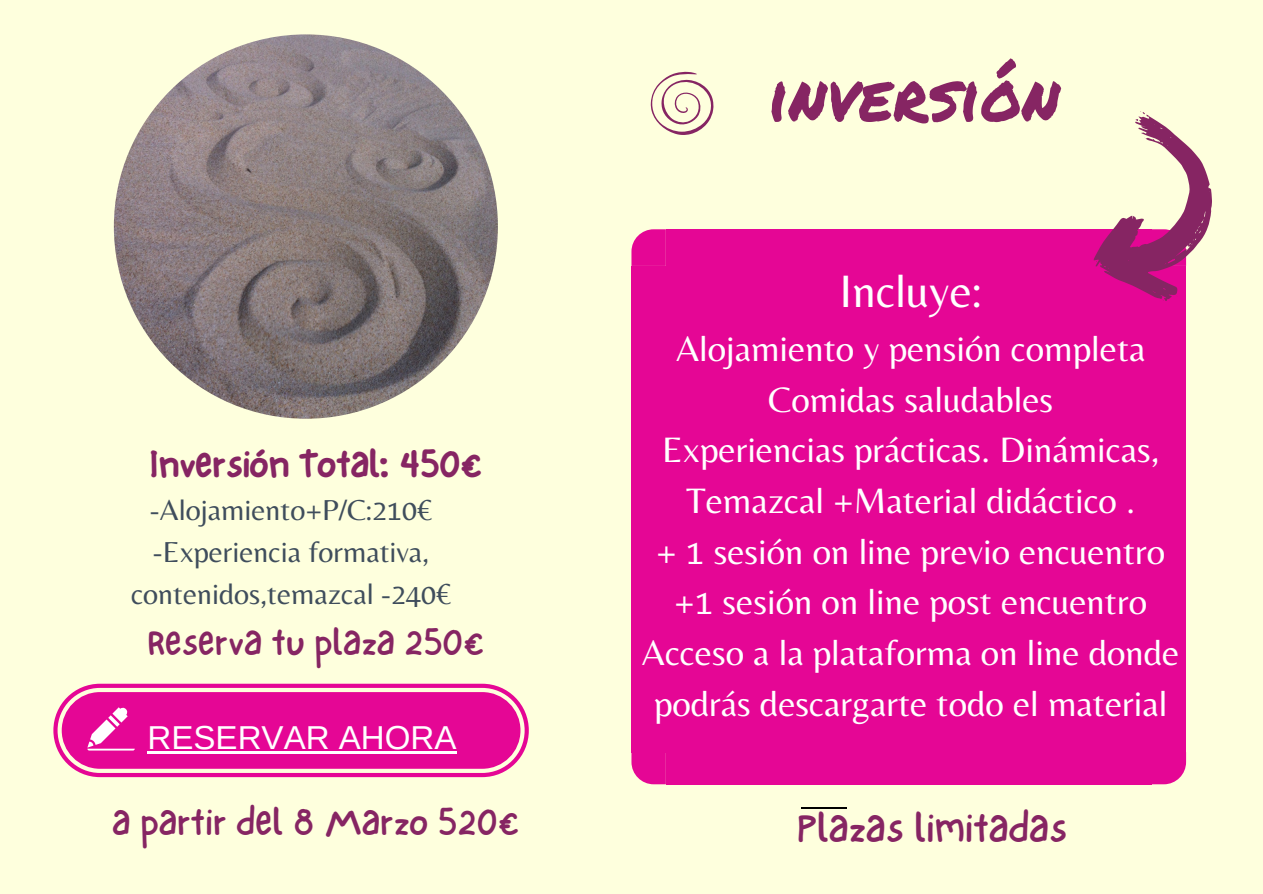
<style>
.page{position:relative;width:1263px;height:894px;background:#fff}
.page>*{position:absolute;margin:0;border:0;box-sizing:border-box;transform-origin:0 0}
.t1{font:66.15px "Permanent Marker";color:#862563}
.t2{font:47.25px "Belleza";color:#fff}
.t3{font:42px "NF One Little Font Regular";color:#862563}
.t4{font:38.85px "NF One Little Font Regular";color:#862563}
.t5{font:38.85px "NF One Little Font Bold";color:#862563}
.t6{font:38.25px "NF One Little Font Regular";color:#862563}
.t7{font:36.75px/50.7px "Belleza";color:#fff;text-align:center}
.t8{font:33.15px "Arimo";color:#fff}
.t9{font:30px/41.7px "Belleza";color:#3f4d5c;text-align:center}
</style>
<div class="page">
<div style="left:0;top:0;width:1263px;height:893px;background:#feffdd"></div>
<img style="left:114px;top:34px;width:384px;height:384px;border-radius:50%">
<hr style="left:801px;top:807px;width:45px;height:1px;background:#000">
<svg style="left:53px;top:683px;width:476px;height:93px;background:#e930a1"></svg>
<svg style="left:651px;top:72px;width:63px;height:63px"></svg>
<div style="left:1152px;top:266px;width:34px;height:485px;background:#e50695"></div>
<div style="left:666px;top:266px;width:486px;height:485px;background:#e50695"></div>
<div style="left:666px;top:229px;width:486px;height:37px;background:#e50695"></div>
<svg style="left:631px;top:229px;width:35px;height:37px"></svg>
<div style="left:631px;top:266px;width:35px;height:485px;background:#e50695"></div>
<div style="left:666px;top:751px;width:486px;height:33px;background:#e50695"></div>
<svg style="left:631px;top:751px;width:35px;height:33px"></svg>
<svg style="left:1152px;top:751px;width:34px;height:33px"></svg>
<svg style="left:1093px;top:111px;width:119px;height:190px"></svg>
<hr style="left:148px;top:751px;width:309px;height:2px;background:#fff">
<h3 class="t5" style="left:149px;top:440px;width:335px">Inversión Total: 450€</h3>
<h1 class="t9" style="left:150px;top:489px;width:284px">-Alojamiento+P/C:210€</h1>
<p class="t9" style="left:131px;top:530px;width:322px">-Experiencia formativa, contenidos,temazcal -240€</p>
<p class="t6" style="left:147px;top:619px;width:339px">Reserva tu plaza 250€</p>
<p class="t8" style="left:148px;top:719px;width:310px">RESERVAR AHORA</p>
<p class="t1" style="left:768px;top:48px;width:293px">inversión</p>
<h2 class="t2" style="left:839px;top:263px;width:144px">Incluye:</h2>
<h2 class="t7" style="left:642px;top:322px;width:539px">Alojamiento y pensión completa<br>Comidas saludables<br>Experiencias prácticas. Dinámicas,<br>Temazcal +Material didáctico .<br>+ 1 sesión on line previo encuentro +1 sesión on line post encuentro<br>Acceso a la plataforma on line donde podrás descargarte todo el material</h2>
<h3 class="t4" style="left:112px;top:798px;width:409px">a partir del 8 Marzo 520€</h3>
<p class="t3" style="left:797px;top:803px;width:271px">Plazas limitadas</p>
</div>
